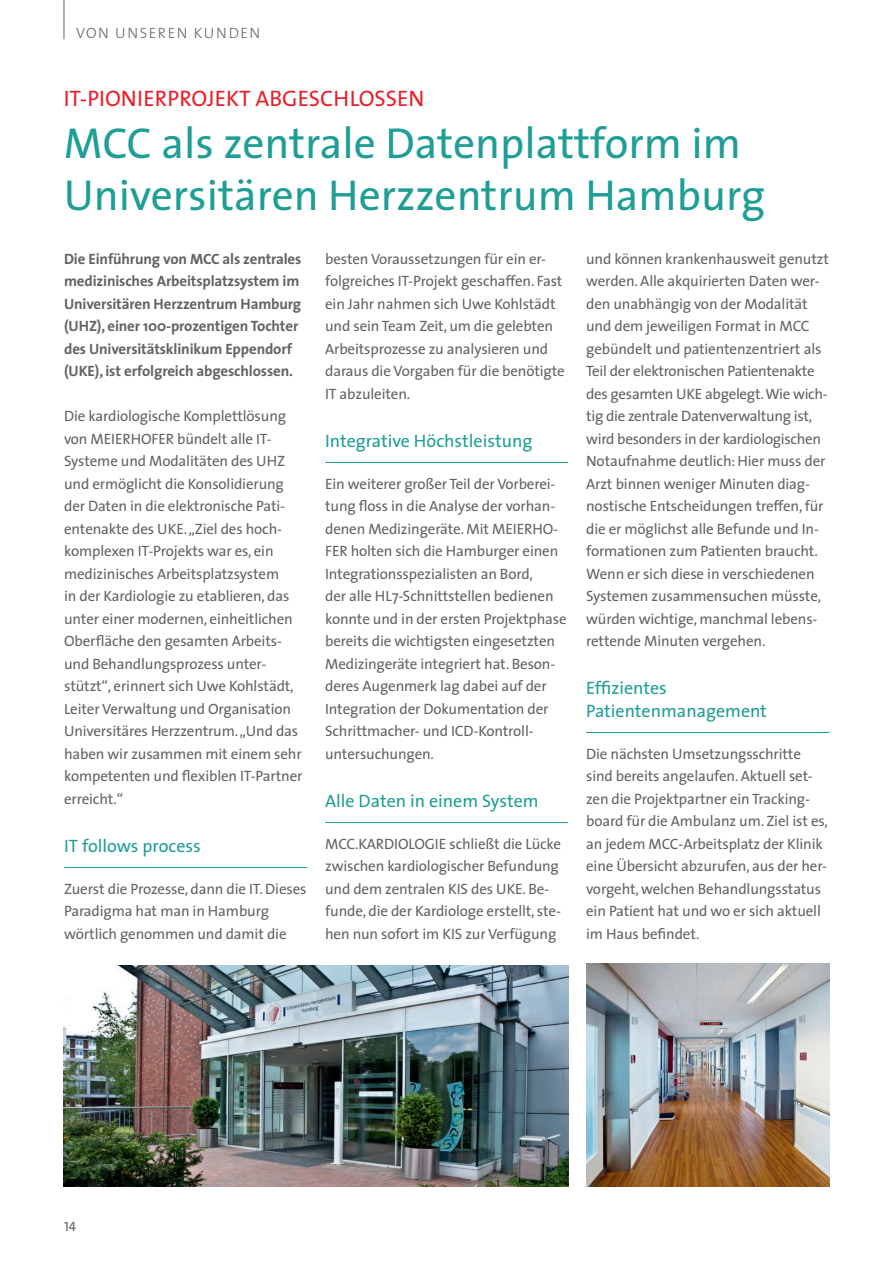
<style>
.page{position:relative;width:893px;height:1263px;background:#fff}
.page>*{position:absolute;margin:0;border:0;box-sizing:border-box;transform-origin:0 0}
.t1{font:43.5px/52.2px "The Sans";color:#1e9e95}
.t2{font:22.5px "The Sans";color:#ea202a}
.t3{font:18px/22.5px "The Sans";color:#1e9e95}
.t4{font:15px/22.5px "The Sans";letter-spacing:-.01em;color:#636366}
.t5{font:700 15px/22.5px "The Sans";letter-spacing:-.01em;color:#636366}
.t6{font:300 15px "The Sans";letter-spacing:.1em;color:#636366}
.t7{font:13.5px "The Sans Caps";color:#636366}
</style>
<div class="page">
<hr style="left:64px;top:867px;width:243px;height:1px;background:#1e9e95">
<hr style="left:325px;top:462px;width:243px;height:1px;background:#1e9e95">
<hr style="left:325px;top:822px;width:243px;height:1px;background:#1e9e95">
<hr style="left:586px;top:732px;width:243px;height:1px;background:#1e9e95">
<img style="left:64px;top:965px;width:504px;height:221px">
<img style="left:586px;top:964px;width:243px;height:222px">
<hr style="left:64px;top:0;width:1px;height:39px;background:#636366">
<p class="t6" style="left:76px;top:21px;width:186px">VON U NSEREN KU NDEN</p>
<h2 class="t2" style="left:64px;top:79px;width:362px">IT-Pionierprojekt abgeschlossen</h2>
<h1 class="t1" style="left:64px;top:116px;width:703px">MCC als zentrale Datenplattform im<br>U niversitären Herzzentrum Hamburg</h1>
<p class="t5" style="left:64px;top:247px;width:239px">Die Einführung von MCC als zentrales medizinisches Arbeitsplatzsystem im Universitären Herzzentrum Hamburg (UHZ), einer 100-prozentigen Tochter des Universitätsklinikum Eppendorf (UKE), ist erfolgreich abgeschlossen.</p>
<p class="t4" style="left:64px;top:405px;width:224px">Die kardiologische Komplettlösung von MEIERHOFER</p>
<p class="t4" style="left:325px;top:247px;width:241px">besten Voraussetzungen für ein er&shy;folgreiches IT-Projekt geschaffen. Fast ein Jahr nahmen sich Uwe Kohlstädt und sein Team Zeit, um die gelebten Arbeitsprozesse zu analysieren und daraus die Vorgaben für die benötigte IT abzuleiten.</p>
<p class="t3" style="left:325px;top:429px;width:209px">I ntegrative Höchstleistung</p>
<p class="t4" style="left:325px;top:472px;width:232px;text-align:justify">Ein weiterer großer Teil der Vorberei&shy;tung floss in die Analyse der vorhan&shy;denen Medizingeräte. Mit MEIERHO</p>
<p class="t4" style="left:586px;top:247px;width:244px">und können krankenhausweit genutzt werden. Alle akquirierten Daten wer&shy;den unabhängig von der Modalität und dem jeweiligen Format in MCC gebündelt und patientenzentriert als Teil der elektronischen Patientenakte des gesamten U KE abgelegt. Wie wich&shy;tig die zentrale Datenverwaltung ist, wird besonders in der kardiologischen Notaufnahme deutlich: Hier muss der Arzt binnen weniger Minuten diag&shy;nostische Entscheidungen treffen, für die er möglichst alle Befunde und I n&shy;formationen zum Patienten braucht.<br>Wenn er sich diese in verschiedenen Systemen zusammensuchen müsste, würden wichtige, manchmal lebens&shy;rettende Minuten vergehen.</p>
<p class="t3" style="left:586px;top:676px;width:182px">Effizientes<br>Patientenmanagement</p>
<p class="t4" style="left:586px;top:742px;width:243px">Die nächsten U msetzungsschritte sind bereits angelaufen. Aktuell set&shy;zen die Projektpartner ein Tracking&shy;board für die Ambulanz um. Ziel ist es, an jedem MCC-Arbeitsplatz der Klinik eine Übersicht abzurufen, aus der her&shy;vorgeht, welchen Behandlungsstatus ein Patient hat und wo er sich aktuell im Haus befindet.</p>
<p class="t4" style="left:64px;top:427px;width:240px;text-indent:113px">bündelt alle IT-Systeme und Modalitäten des UH Z und ermöglicht die Konsolidierung der Daten in die elektronische Pati&shy;entenakte des U KE. „Ziel des hoch&shy;komplexen IT-Projekts war es, ein medizinisches Arbeitsplatzsystem<br>in der Kardiologie zu etablieren, das unter einer modernen, einheitlichen Oberfläche den gesamten Arbeits&shy;und Behandlungsprozess unter&shy;stützt“, erinnert sich Uwe Kohlstädt, Leiter Verwaltung und Organisation U niversitäres Herzzentrum. „U nd das haben wir zusammen mit einem sehr kompetenten und flexiblen IT-Partner erreicht.“</p>
<p class="t3" style="left:64px;top:834px;width:138px">IT follows process</p>
<p class="t4" style="left:64px;top:877px;width:244px">Zuerst die Prozesse, dann die IT. Dieses<br>Paradigma hat man in Hamburg wörtlich genommen und damit die</p>
<p class="t4" style="left:325px;top:517px;width:243px;text-indent:228px">-<br>FER holten sich die Hamburger einen<br>I ntegrationsspezialisten an Bord,<br>der alle HL7-Schnittstellen bedienen konnte und in der ersten Projektphase bereits die wichtigsten eingesetzten<br>Medizingeräte integriert hat. Beson&shy;deres Augenmerk lag dabei auf der<br>I ntegration der Dokumentation der<br>Schrittmacher- und ICD-Kontroll&shy;untersuchungen.</p>
<p class="t3" style="left:325px;top:789px;width:215px">Alle Daten in einem System</p>
<p class="t4" style="left:325px;top:832px;width:78px">MCC.KARDIOLOGIE</p>
<p class="t4" style="left:325px;top:832px;width:238px;text-indent:124px">schließt die Lücke zwischen kardiologischer Befundung und dem zentralen KIS des U KE. Be&shy;funde, die der Kardiologe erstellt, ste&shy;hen nun sofort im KIS zur Verfügung</p>
<p class="t7" style="left:64px;top:1216px;width:14px">14</p>
</div>
